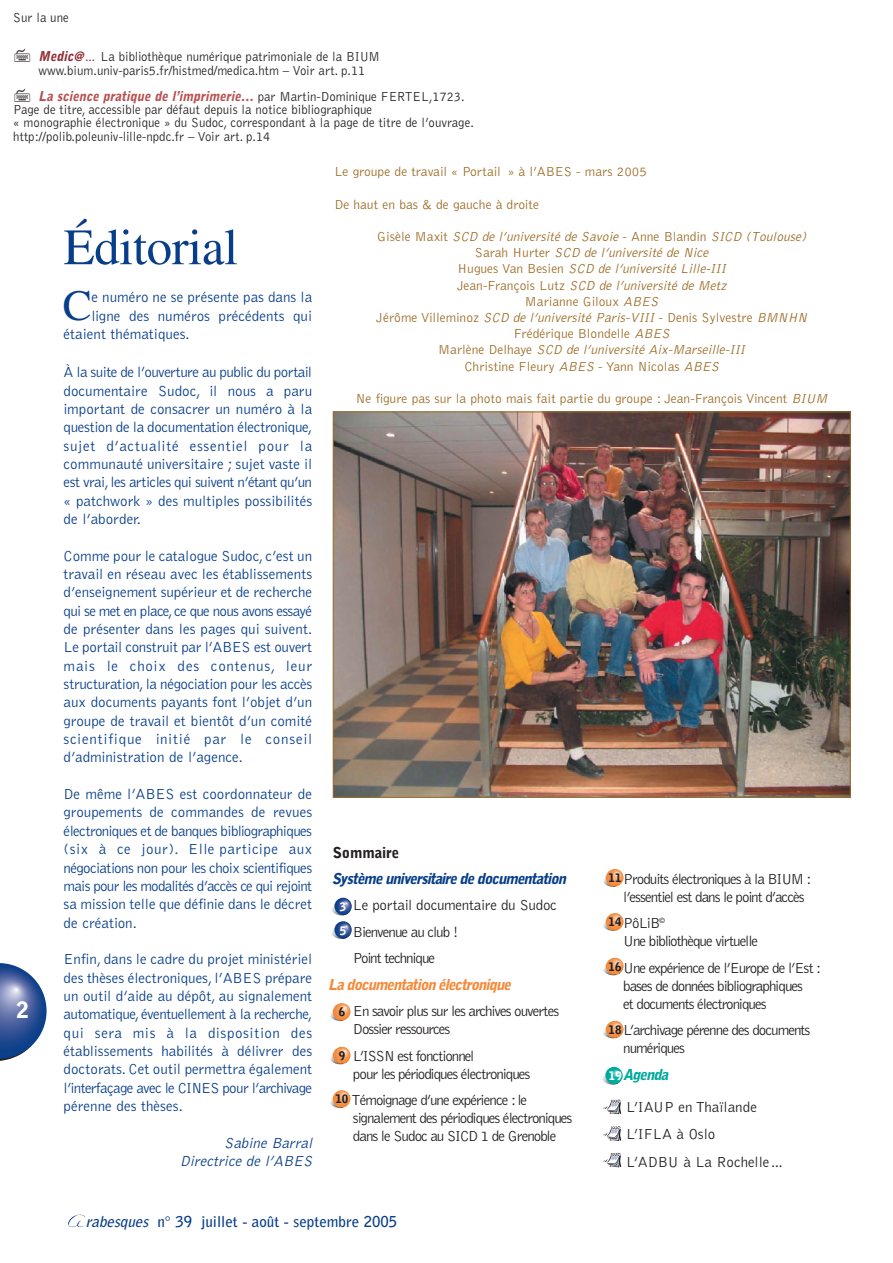
<style>
.page{position:relative;width:893px;height:1263px;background:#fff}
.page>*{position:absolute;margin:0;border:0;box-sizing:border-box;transform-origin:0 0}
.t1{font:51px "Times";letter-spacing:-.01em;color:#083e89}
.t2{font:43.35px "Times";color:#083e89}
.t3{font:900 22.5px "Bell Gothic";color:#fff}
.t4{font:300 15px/18.3px "Bell Gothic";color:#083e89;text-align:justify}
.t5{font:300 15px/18px "Bell Gothic";letter-spacing:-.065em;color:#231f20}
.t6{font:300 15px/27.3px "Bell Gothic";color:#231f20}
.t7{font:700 15px "Bell Gothic";color:#083e89}
.t8{font:italic 900 15px "Bell Gothic";color:#083e89}
.t9{font:italic 300 15px/18.3px "Bell Gothic";color:#083e89;text-align:right}
.t10{font:italic 900 15px "Bell Gothic";color:#f58938}
.t11{font:900 15px "Bell Gothic";letter-spacing:-.01em;color:#231f20}
.t12{font:italic 900 15px "Bell Gothic";color:#00a99d}
.t13{font:italic 300 13.5px/16.2px "Bell Gothic";color:#9d6d27;text-align:center}
.t14{font:300 13.5px/13.2px "Bell Gothic";color:#231f20;scale:.95 1}
.t15{font:300 13.5px "Bell Gothic";color:#9d6d27}
.t16{font:900 11.7px "Bell Gothic";color:#231f20}
.t17{font:900 11.7px/23.5px "Bell Gothic";color:#fff}
.s1{font-weight:900;font-style:italic;color:#903036}
.s2{color:#903036}
.s3{font-weight:900;font-style:italic;color:#b74f4f}
.s4{font-style:normal}
.s5{font-style:italic}
</style>
<div class="page">
<svg style="left:68px;top:1215px;width:18px;height:13px"></svg>
<svg style="left:0;top:963px;width:47px;height:98px"></svg>
<img style="left:335px;top:414px;width:513px;height:382px">
<svg style="left:331px;top:899px;width:20px;height:17px"></svg>
<svg style="left:334px;top:898px;width:18px;height:17px"></svg>
<svg style="left:331px;top:929px;width:16px;height:10px"></svg>
<svg style="left:334px;top:921px;width:18px;height:18px"></svg>
<img style="left:330px;top:1003px;width:20px;height:18px">
<img style="left:330px;top:1047px;width:20px;height:18px">
<img style="left:330px;top:1090px;width:20px;height:18px">
<img style="left:603px;top:869px;width:20px;height:18px">
<img style="left:603px;top:913px;width:20px;height:18px">
<img style="left:603px;top:958px;width:20px;height:18px">
<img style="left:603px;top:1021px;width:20px;height:18px">
<svg style="left:602px;top:1069px;width:20px;height:16px"></svg>
<svg style="left:605px;top:1067px;width:17px;height:17px"></svg>
<svg style="left:603px;top:1100px;width:18px;height:14px"></svg>
<svg style="left:603px;top:1127px;width:18px;height:14px"></svg>
<svg style="left:603px;top:1153px;width:18px;height:14px"></svg>
<p class="t14" style="left:13px;top:12px;width:60px">Sur la une</p>
<p class="t14" style="left:39px;top:51px;width:360px"><span class="s1">Medic@</span><span class="s2">…</span> La bibliothèque numérique patrimoniale de la BIUM www.bium.univ-paris5.fr/histmed/medica.htm – Voir art. p.11</p>
<p class="t14" style="left:13px;top:91px;width:486px;text-indent:25px"><span class="s3">La science pratique de l’imprimerie…</span> par Martin-Dominique FERTEL,1723.<br>Page de titre, accessible par défaut depuis la notice bibliographique<br>« monographie électronique » du Sudoc, correspondant à la page de titre de l’ouvrage. http://polib.poleuniv-lille-npdc.fr – Voir art. p.14</p>
<h3 class="t3" style="left:16px;top:1002px;width:14px">2</h3>
<h1 class="t1" style="left:64px;top:217px;width:176px">Éditorial</h1>
<h2 class="t2" style="left:63px;top:280px;width:30px">C</h2>
<p class="t4" style="left:92px;top:289px;width:222px">e numéro ne se présente pas dans la</p>
<p class="t4" style="left:92px;top:307px;width:222px">ligne des numéros précédents qui</p>
<p class="t4" style="left:64px;top:326px;width:128px">étaient thématiques.</p>
<p class="t4" style="left:64px;top:364px;width:250px">À la suite de l’ouverture au public du portail documentaire Sudoc, il nous a paru important de consacrer un numéro à la question de la documentation électronique, sujet d’actualité essentiel pour la communauté universitaire ; sujet vaste il est vrai,les articles qui suivent n’étant qu’un « patchwork » des multiples possibilités de l’aborder.</p>
<p class="t4" style="left:64px;top:547px;width:250px">Comme pour le catalogue Sudoc, c’est un travail en réseau avec les établissements d’enseignement supérieur et de recherche qui se met en place,ce que nous avons essayé de présenter dans les pages qui suivent.<br>Le portail construit par l’ABES est ouvert mais le choix des contenus, leur structuration,la négociation pour les accès aux documents payants font l’objet d’un groupe de travail et bientôt d’un comité scientifique initié par le conseil d’administration de l’agence.</p>
<p class="t4" style="left:64px;top:786px;width:250px">De même l’ABES est coordonnateur de groupements de commandes de revues électroniques et de banques bibliographiques (six à ce jour). Elle participe aux négociations non pour les choix scientifiques mais pour les modalités d’accès ce qui rejoint sa mission telle que définie dans le décret de création.</p>
<p class="t4" style="left:64px;top:951px;width:250px">Enfin, dans le cadre du projet ministériel des thèses électroniques, l’ABES prépare un outil d’aide au dépôt, au signalement automatique,éventuellement à la recherche, qui sera mis à la disposition des établissements habilités à délivrer des doctorats. Cet outil permettra également l’interfaçage avec le CINES pour l’archivage pérenne des thèses.</p>
<p class="t9" style="left:180px;top:1134px;width:137px">Sabine Barral<br>Directrice de l’ABES</p>
<p class="t15" style="left:334px;top:167px;width:314px">Le groupe de travail « Portail » à l’ABES - mars 2005</p>
<p class="t15" style="left:334px;top:199px;width:206px">De haut en bas &amp; de gauche à droite</p>
<p class="t13" style="left:376px;top:229px;width:435px"><span class="s4">G i sè l e M axi t</span> SCD de l’université de Savoie <span class="s4">- A n n e B l a n d i n</span> SICD (Toulouse)<br><span class="s4">S a ra h H u r te r</span> SCD de l’université de Nice<br><span class="s4">H u g u e s Va n B e s i e n</span> SCD de l’université Lille-III<br><span class="s4">J ea n - Fra n ç o i s L u tz</span> SCD de l’université de Metz<br><span class="s4">Marianne Giloux</span> ABES<br><span class="s4">J é rô me Vi l l e m i n oz</span> SCD de l’université Paris-VIII <span class="s4">- De n i s S y l vestre</span> BMNHN <span class="s4">Frédérique Blondelle</span> ABES<br><span class="s4">M a r l è n e D e l h aye</span> SCD de l’université Aix-Marseille-III<br><span class="s4">Christine Fleury</span> ABES <span class="s4">- Yann Nicolas</span> ABES</p>
<p class="t15" style="left:356px;top:393px;width:476px">Ne figure pas sur la photo mais fait partie du groupe : Jean-François Vincent <span class="s5">BIUM</span></p>
<p class="t11" style="left:333px;top:847px;width:68px">Sommaire</p>
<p class="t8" style="left:332px;top:873px;width:239px">Systèmeuniversitairededocumentation</p>
<p class="t5" style="left:353px;top:893px;width:205px;line-height:26.5px">Le portail documentaire du Sudoc<br>Bienvenue au club !<br>Point technique</p>
<p class="t10" style="left:328px;top:979px;width:187px">Ladocumentation électronique</p>
<p class="t5" style="left:353px;top:1003px;width:208px">En savoir plus sur les archives ouvertes<br>Dossier ressources</p>
<p class="t5" style="left:353px;top:1048px;width:179px">L’ISSN est fonctionnel<br>pour les périodiques électroniques</p>
<p class="t5" style="left:351px;top:1092px;width:222px">Témoignage d’une expérience : le signalement des périodiques électroniques dans le Sudoc au SICD 1 de Grenoble</p>
<p class="t17" style="left:340px;top:896px;width:8px">3<br>5</p>
<p class="t16" style="left:339px;top:1008px;width:8px">6</p>
<p class="t16" style="left:339px;top:1051px;width:8px">9</p>
<p class="t16" style="left:335px;top:1095px;width:14px">10</p>
<p class="t5" style="left:623px;top:870px;width:190px">Produits électroniques à la BIUM : l’essentiel est dans le point d’accès</p>
<p class="t5" style="left:623px;top:915px;width:136px">PôLiB<sup>©<br></sup>Une bibliothèque virtuelle</p>
<p class="t5" style="left:623px;top:960px;width:199px">Une expérience de l’Europe de l’Est : bases de données bibliographiques<br>et documents électroniques</p>
<p class="t5" style="left:623px;top:1022px;width:189px">L’archivage pérenne des documents numériques</p>
<p class="t12" style="left:623px;top:1069px;width:50px">Agenda</p>
<p class="t16" style="left:608px;top:874px;width:14px">11</p>
<p class="t16" style="left:608px;top:918px;width:14px">14</p>
<p class="t16" style="left:608px;top:962px;width:14px">16</p>
<p class="t16" style="left:608px;top:1025px;width:14px">18</p>
<p class="t17" style="left:609px;top:1065px;width:14px">19</p>
<p class="t6" style="left:626px;top:1094px;width:160px">L’IAUP en Thaïlande<br>L’IFLA à Oslo<br>L’ADBU à La Rochelle…</p>
<p class="t7" style="left:86px;top:1216px;width:313px"><span class="s5">rabesques</span> n° 39 juillet - août - septembre 2005</p>
</div>
